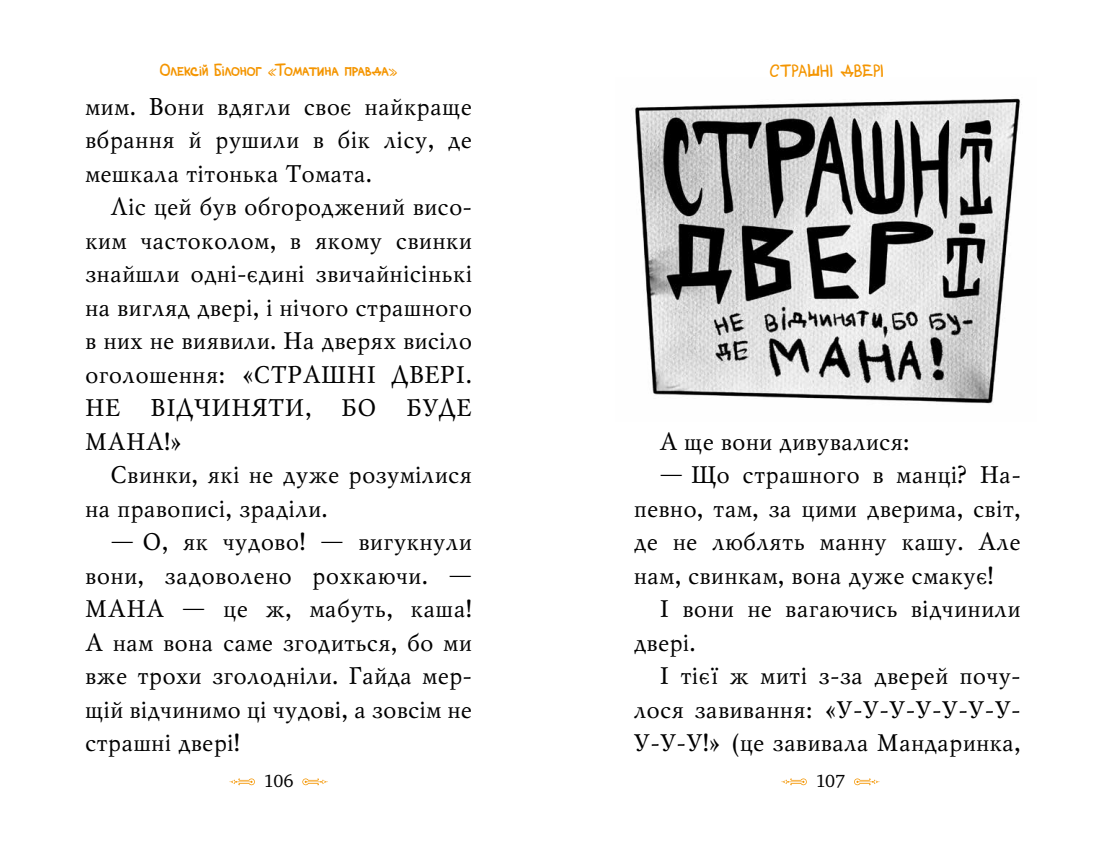
<style>
.page{position:relative;width:1106px;height:851px;background:#fff}
.page>*{position:absolute;margin:0;border:0;box-sizing:border-box;transform-origin:0 0}
.t1{font:24px/33.5px "Mysl";color:#000}
.t2{font:18px "Lapy vverh";letter-spacing:-.03em;color:#f49500}
.t3{font:18px "Charter ITC";color:#000}
</style>
<div class="page">
<img style="left:635px;top:98px;width:387px;height:306px">
<svg style="left:229px;top:778px;width:26px;height:7px"></svg>
<svg style="left:302px;top:778px;width:26px;height:7px"></svg>
<svg style="left:781px;top:778px;width:25px;height:7px"></svg>
<svg style="left:854px;top:778px;width:25px;height:7px"></svg>
<p class="t2" style="left:160px;top:61px;width:238px">Олексій Білоног «Томатина правда»</p>
<p class="t2" style="left:770px;top:62px;width:79px">Страш-нідве-рі</p>
<p class="t1" style="left:85px;top:91px;width:388px;text-align:justify">мим. Вони вдягли своє найкраще вбрання й рушили в бік лісу, де мешкала тітонька Томата.</p>
<p class="t1" style="left:85px;top:191px;width:389px;text-indent:26px">Ліс цей був обгороджений висо&shy;ким частоколом, в якому свинки знайшли одні-єдині звичайнісінькі на вигляд двері, і нічого страшного в них не виявили. На дверях висіло оголошення: «СТРАШНІ ДВЕРІ.<br>НЕ ВІДЧИНЯТИ, БО БУДЕ<br>МАНА!»</p>
<p class="t1" style="left:85px;top:459px;width:388px;text-indent:26px">Свинки, які не дуже розумілися на правописі, зраділи.</p>
<p class="t1" style="left:85px;top:526px;width:388px;text-indent:26px">— О, як чудово! — вигукнули вони, задоволено рохкаючи. —<br>МАНА — це ж, мабуть, каша!<br>А нам вона саме згодиться, бо ми вже трохи зголодніли. Гайда мер&shy;щій відчинимо ці чудові, а зовсім не страшні двері!</p>
<p class="t1" style="left:659px;top:425px;width:252px">А ще вони дивувалися:</p>
<p class="t1" style="left:634px;top:459px;width:388px;text-indent:26px">— Що страшного в манці? На&shy;певно, там, за цими дверима, світ, де не люблять манну кашу. Але нам, свинкам, вона дуже смакує!</p>
<p class="t1" style="left:634px;top:593px;width:388px;text-indent:26px">І вони не вагаючись відчинили двері.</p>
<p class="t1" style="left:634px;top:660px;width:388px;text-indent:26px">І тієї ж миті з-за дверей почу&shy;лося завивання: «У-У-У-У-У-У-У-<br>У-У-У!» (це завивала Мандаринка,</p>
<p class="t3" style="left:264px;top:769px;width:31px">106</p>
<p class="t3" style="left:815px;top:769px;width:31px">107</p>
</div>
